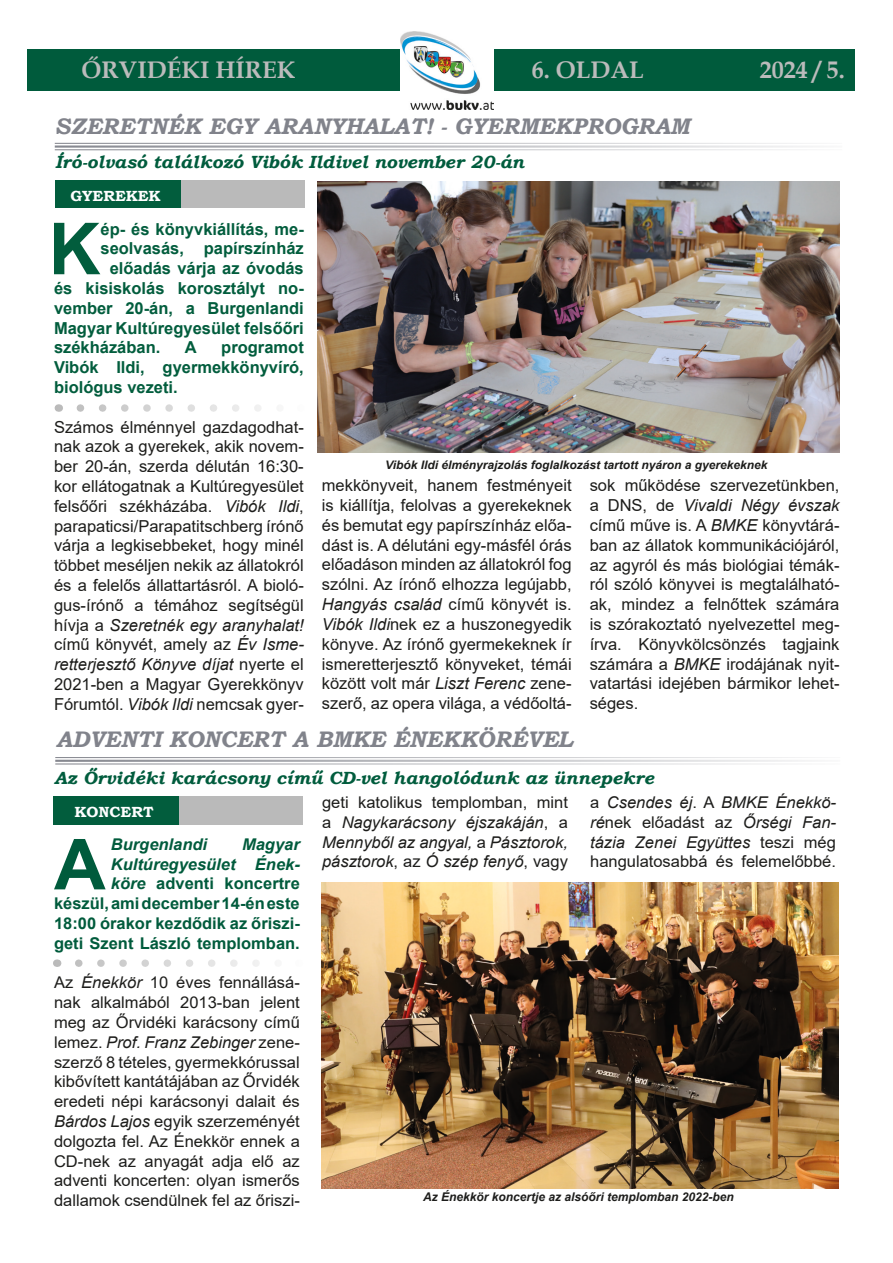
<style>
.page{position:relative;width:893px;height:1263px;background:#fff}
.page>*{position:absolute;margin:0;border:0;box-sizing:border-box;transform-origin:0 0}
.t1{font:700 71.85px "Arial";color:#025d3d}
.t2{font:700 70.35px "Arial";color:#005b3c}
.t3{font:700 24px "Book Antiqua";color:#bbb}
.t4{font:italic 700 22.5px "Bookman Old Style";color:#81838b}
.t5{font:italic 700 17.7px "Bookman Old Style";color:#005c3d}
.t6{font:16.5px/19.8px "Arial";color:#1d1d1b;text-align:justify}
.t7{font:700 16.5px/19.8px "Arial";color:#025d3d;text-align:justify}
.t8{font:16.2px/19.8px "Arial";color:#1d1d1b;text-align:justify}
.t9{font:700 16.2px/19.8px "Arial";color:#005b3c;text-align:right}
.t10{font:italic 16.2px/19.8px "Arial";color:#1d1d1b;text-align:justify}
.t11{font:italic 700 16.2px "Arial";color:#005b3c}
.t12{font:700 14.7px "Bookman Old Style";color:#fff}
.t13{font:italic 700 12px "Arial";color:#1d1d1b}
.t14{font:italic 700 11.7px "Arial";color:#1d1d1b}
.s1{color:#fff}
.s2{font-style:italic}
.s3{font-style:normal}
</style>
<div class="page">
<div style="left:174px;top:796px;width:128px;height:29px;background:#bababa"></div>
<div style="left:54px;top:796px;width:125px;height:28px;background:#025d3d"></div>
<div style="left:28px;top:49px;width:827px;height:41px;background:#005b3c"></div>
<img style="left:401px;top:32px;width:92px;height:77px">
<hr style="left:55px;top:143px;width:787px;height:1px;background:#81838b">
<hr style="left:55px;top:145px;width:787px;height:3px;background:#81838b">
<hr style="left:55px;top:149px;width:787px;height:1px;background:#81838b">
<hr style="left:55px;top:757px;width:785px;height:1px;background:#81838b">
<hr style="left:55px;top:760px;width:785px;height:2px;background:#81838b">
<hr style="left:55px;top:763px;width:785px;height:1px;background:#81838b">
<svg style="left:79px;top:959px;width:180px;height:8px"></svg>
<img style="left:322px;top:882px;width:517px;height:306px">
<div style="left:176px;top:181px;width:128px;height:27px;background:#bababa"></div>
<div style="left:55px;top:181px;width:125px;height:27px;background:#025d3d"></div>
<svg style="left:80px;top:404px;width:181px;height:8px"></svg>
<img style="left:318px;top:182px;width:521px;height:270px">
<p class="t3" style="left:82px;top:54px;width:215px">ŐRVIDÉKI HÍREK</p>
<p class="t3" style="left:532px;top:54px;width:113px">6. OLDAL</p>
<p class="t3" style="left:760px;top:54px;width:87px">2024 / 5.</p>
<p class="t4" style="left:55px;top:110px;width:636px">SZERETNÉK EGY ARANYHALAT! - GYERMEKPROGRAM</p>
<p class="t5" style="left:55px;top:149px;width:471px">Író-olvasó találkozó Vibók Ildivel november 20-án</p>
<p class="t12" style="left:70px;top:186px;width:92px">GYEREKEK</p>
<p class="t1" style="left:49px;top:198px;width:53px">K</p>
<p class="t7" style="left:101px;top:219px;width:205px">ép- és könyvkiállítás, me-</p>
<p class="t7" style="left:101px;top:239px;width:205px">seolvasás, papírszínház</p>
<p class="t7" style="left:101px;top:259px;width:205px"><span class="s1">e</span>előadás várja az óvodás</p>
<p class="t7" style="left:54px;top:279px;width:251px">és kisiskolás korosztályt no-</p>
<p class="t7" style="left:54px;top:298px;width:251px">vember 20-án, a Burgenlandi</p>
<p class="t7" style="left:54px;top:318px;width:251px">Magyar Kultúregyesület felsőőri</p>
<p class="t7" style="left:54px;top:338px;width:108px">székházában.</p>
<p class="t7" style="left:185px;top:338px;width:13px">A</p>
<p class="t7" style="left:54px;top:338px;width:251px;text-indent:167px">programot Vibók Ildi, gyermekkönyvíró, biológus vezeti.</p>
<p class="t6" style="left:54px;top:417px;width:251px">Számos élménnyel gazdagodhat&shy;nak azok a gyerekek, akik novem&shy;ber 20-án, szerda délután 16:30- kor ellátogatnak a Kultúregyesület felsőőri székházába. <span class="s2">Vibók Ildi</span>, parapaticsi/Parapatitschberg írónő várja a legkisebbeket, hogy minél többet meséljen nekik az állatokról és a felelős állattartásról. A bioló&shy;gus-írónő a témához segítségül hívja a <span class="s2">Szeretnék egy aranyhalat! </span>című könyvét, amely az <span class="s2">Év Isme&shy;retterjesztő Könyve díjat</span> nyerte el 2021-ben a Magyar Gyerekkönyv Fórumtól. <span class="s2">Vibók Ildi</span> nemcsak gyer-</p>
<p class="t14" style="left:385px;top:457px;width:384px">Vibók Ildi élményrajzolás foglalkozást tartott nyáron a gyerekeknek</p>
<p class="t6" style="left:322px;top:475px;width:251px">mekkönyveit, hanem festményeit is kiállítja, felolvas a gyerekeknek és bemutat egy papírszínház előa&shy;dást is. A délutáni egy-másfél órás előadáson minden az állatokról fog szólni. Az írónő elhozza legújabb, <span class="s2">Hangyás család</span> című könyvét is.<br><span class="s2">Vibók Ildi</span>nek ez a huszonegyedik könyve. Az írónő gyermekeknek ír ismeretterjesztő könyveket, témái között volt már <span class="s2">Liszt Ferenc</span> zene&shy;szerő, az opera világa, a védőoltá-</p>
<p class="t6" style="left:590px;top:476px;width:251px">sok működése szervezetünkben, a DNS, de <span class="s2">Vivaldi Négy évszak </span>című műve is. A <span class="s2">BMKE</span> könyvtárá&shy;ban az állatok kommunikációjáról, az agyról és más biológiai témák&shy;ról szóló könyvei is megtalálható&shy;ak, mindez a felnőttek számára is szórakoztató nyelvezettel meg&shy;írva. Könyvkölcsönzés tagjaink számára a <span class="s2">BMKE</span> irodájának nyit&shy;vatartási idejében bármikor lehet&shy;séges.</p>
<p class="t4" style="left:56px;top:723px;width:518px">ADVENTI KONCERT A BMKE ÉNEKKÖRÉVEL</p>
<p class="t5" style="left:54px;top:765px;width:601px">Az Őrvidéki karácsony című CD-vel hangolódunk az ünnepekre</p>
<p class="t12" style="left:74px;top:801px;width:81px">KONCERT</p>
<p class="t2" style="left:54px;top:815px;width:53px">A</p>
<p class="t11" style="left:111px;top:833px;width:98px">Burgenlandi</p>
<p class="t9" style="left:54px;top:834px;width:247px"><span class="s2">Magyar<br>Kultúregyesület Ének-<br>köre</span> adventi koncertre készül, ami december 14-én este<br>18:00 órakor kezdődik az őriszi&shy;geti Szent László templomban.</p>
<p class="t8" style="left:54px;top:973px;width:247px">Az <span class="s2">Énekkör</span> 10 éves fennállásá&shy;nak alkalmából 2013-ban jelent meg az Őrvidéki karácsony című lemez. <span class="s2">Prof. Franz Zebinger</span> zene&shy;szerző 8 tételes, gyermekkórussal kibővített kantátájában az Őrvidék eredeti népi karácsonyi dalait és <span class="s2">Bárdos Lajos</span> egyik szerzeményét dolgozta fel. Az Énekkör ennek a CD-nek az anyagát adja elő az adventi koncerten: olyan ismerős dallamok csendülnek fel az őriszi-</p>
<p class="t10" style="left:322px;top:793px;width:247px"><span class="s3">geti katolikus templomban, mint a</span> Nagykarácsony éjszakáján<span class="s3">, a </span>Mennyből az angyal, <span class="s3">a</span> Pásztorok, pásztorok<span class="s3">, az</span> Ó szép fenyő<span class="s3">, vagy</span></p>
<p class="t8" style="left:590px;top:792px;width:247px">a <span class="s2">Csendes éj</span>. A <span class="s2">BMKE Énekkö&shy;ré</span>nek előadást az <span class="s2">Őrségi Fan&shy;tázia Zenei Együttes</span> teszi még hangulatosabbá és felemelőbbé.</p>
<p class="t13" style="left:423px;top:1188px;width:312px">Az Énekkör koncertje az alsóőri templomban 2022-ben</p>
</div>
